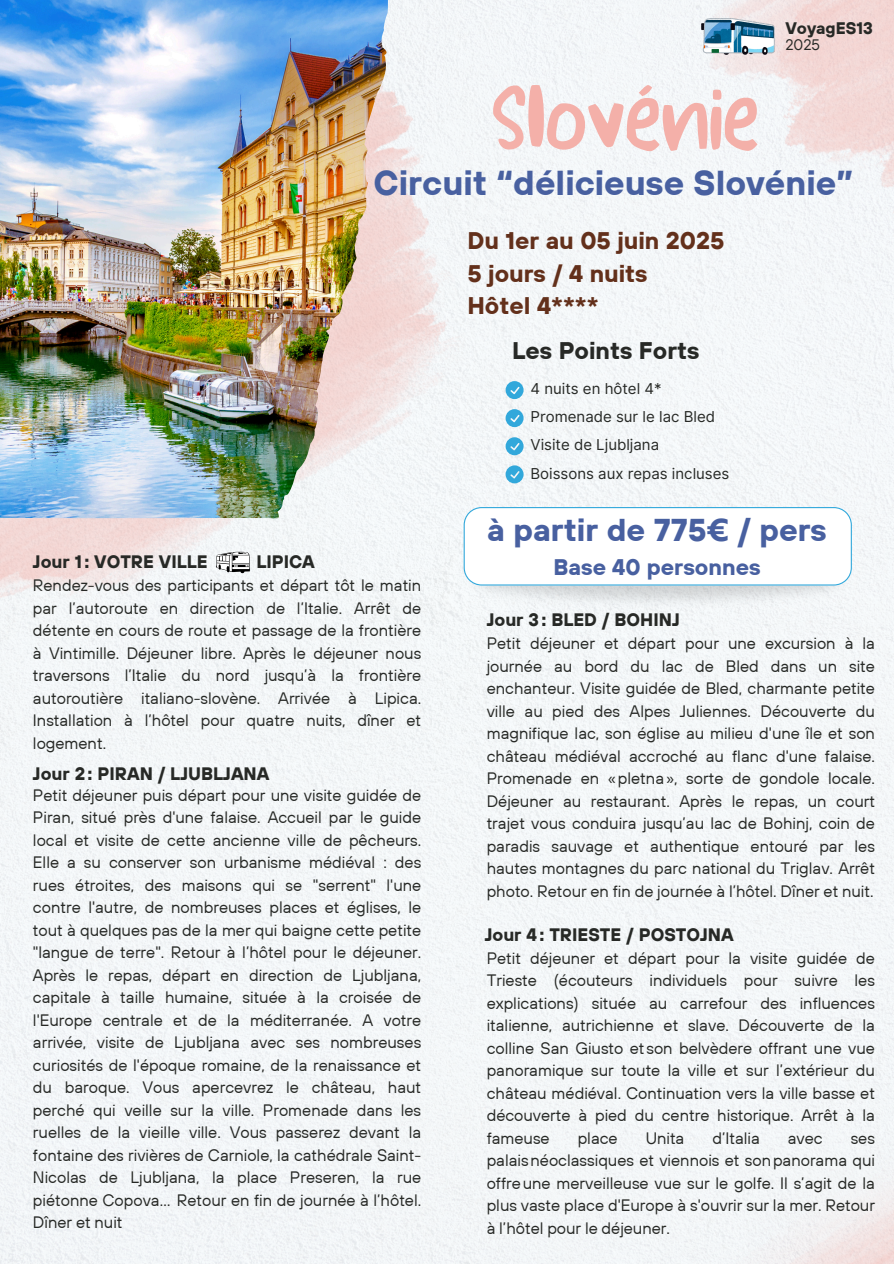
<style>
.page{position:relative;width:894px;height:1264px;background:#fff}
.page>*{position:absolute;margin:0;border:0;box-sizing:border-box;transform-origin:0 0}
.t1{font:96px "Kandy Yum";color:#f4b0a9}
.t2{font:700 34.5px "TT Hoves";color:#4860a0}
.t3{font:700 31.5px "TT Hoves";color:#4860a0}
.t4{font:700 24px/32.7px "TT Hoves";color:#63301b}
.t5{font:700 24px "TT Hoves";color:#272926}
.t6{font:700 22.5px "TT Hoves";color:#4860a0}
.t7{font:700 18px "TT Hoves";color:#272926}
.t8{font:700 16.65px "TT Hoves";color:#272926}
.t9{font:16.5px/22.5px "TT Hoves";color:#272926;text-align:justify}
.t10{font:15.15px "TT Hoves";color:#272926}
.t11{font:15px "Inter";color:#272926}
</style>
<div class="page">
<div style="left:0;top:0;width:893px;height:1263px;background:#f3f7f8"></div>
<img style="left:0;top:0;width:547px;height:733px">
<img style="left:0;top:0;width:388px;height:519px">
<img style="left:463px;top:585px;width:388px;height:24px">
<svg style="left:463px;top:507px;width:388px;height:78px"></svg>
<svg style="left:216px;top:552px;width:34px;height:21px"></svg>
<img style="left:648px;top:0;width:245px;height:423px">
<img style="left:701px;top:18px;width:73px;height:36px">
<div style="left:608px;top:939px;width:285px;height:324px;background:#f3f6f8"></div>
<svg style="left:505px;top:381px;width:18px;height:18px"></svg>
<svg style="left:505px;top:409px;width:18px;height:18px"></svg>
<svg style="left:505px;top:437px;width:18px;height:18px"></svg>
<svg style="left:505px;top:465px;width:18px;height:18px"></svg>
<p class="t1" style="left:491px;top:65px;width:269px">Slovénie</p>
<p class="t8" style="left:785px;top:18px;width:89px">VoyagES13</p>
<h1 class="t10" style="left:785px;top:35px;width:36px">2025</h1>
<h2 class="t2" style="left:373px;top:161px;width:481px">Circuit “délicieuse Slovénie”</h2>
<h3 class="t4" style="left:467px;top:224px;width:258px">Du 1er au 05 juin 2025<br>5 jours / 4 nuits<br>Hôtel 4****</h3>
<p class="t7" style="left:33px;top:550px;width:176px">Jour 1: VOTRE VILLE</p>
<p class="t7" style="left:256px;top:550px;width:60px">LIPICA</p>
<h4 class="t9" style="left:33px;top:573px;width:389px">Rendez-vous des participants et départ tôt le matin par l’autoroute en direction de l’Italie. Arrêt de détente en cours de route et passage de la frontière à Vintimille. Déjeuner libre. Après le déjeuner nous traversons l’Italie du nord jusqu’à la frontière autoroutière italiano-slovène. Arrivée à Lipica.<br>Installation à l’hôtel pour quatre nuits, dîner et logement.</h4>
<p class="t7" style="left:33px;top:762px;width:238px">Jour 2: PIRAN / LJUBLJANA</p>
<h3 class="t9" style="left:33px;top:783px;width:389px">Petit déjeuner puis départ pour une visite guidée de Piran, situé près d'une falaise. Accueil par le guide local et visite de cette ancienne ville de pêcheurs.<br>Elle a su conserver son urbanisme médiéval : des rues étroites, des maisons qui se "serrent" l'une contre l'autre, de nombreuses places et églises, le tout à quelques pas de la mer qui baigne cette petite "langue de terre". Retour à l’hôtel pour le déjeuner.<br>Après le repas, départ en direction de Ljubljana, capitale à taille humaine, située à la croisée de l'Europe centrale et de la méditerranée. A votre arrivée, visite de Ljubljana avec ses nombreuses curiosités de l'époque romaine, de la renaissance et du baroque. Vous apercevrez le château, haut perché qui veille sur la ville. Promenade dans les ruelles de la vieille ville. Vous passerez devant la fontaine des rivières de Carniole, la cathédrale Saint-Nicolas de Ljubljana, la place Preseren, la rue piétonne Copova… Retour en fin de journée à l’hôtel.<br>Dîner et nuit</h3>
<p class="t5" style="left:512px;top:334px;width:189px">Les Points Forts</p>
<p class="t11" style="left:530px;top:380px;width:133px">4 nuits en hôtel 4*</p>
<p class="t11" style="left:530px;top:408px;width:186px">Promenade sur le lac Bled</p>
<p class="t11" style="left:530px;top:436px;width:130px">Visite de Ljubljana</p>
<p class="t11" style="left:530px;top:464px;width:200px">Boissons aux repas incluses</p>
<p class="t3" style="left:487px;top:509px;width:341px">à partir de 775€ / pers</p>
<p class="t6" style="left:553px;top:552px;width:209px">Base 40 personnes</p>
<p class="t7" style="left:486px;top:608px;width:194px">Jour 3: BLED / BOHINJ</p>
<p class="t9" style="left:486px;top:631px;width:389px">Petit déjeuner et départ pour une excursion à la journée au bord du lac de Bled dans un site enchanteur. Visite guidée de Bled, charmante petite ville au pied des Alpes Juliennes. Découverte du magnifique lac, son église au milieu d'une île et son château médiéval accroché au flanc d'une falaise.<br>Promenade en «pletna», sorte de gondole locale.<br>Déjeuner au restaurant. Après le repas, un court trajet vous conduira jusqu’au lac de Bohinj, coin de paradis sauvage et authentique entouré par les hautes montagnes du parc national du Triglav. Arrêt photo. Retour en fin de journée à l’hôtel. Dîner et nuit.</p>
<p class="t7" style="left:484px;top:922px;width:250px">Jour 4: TRIESTE / POSTOJNA</p>
<h2 class="t9" style="left:486px;top:946px;width:389px">Petit déjeuner et départ pour la visite guidée de Trieste (écouteurs individuels pour suivre les explications) située au carrefour des influences italienne, autrichienne et slave. Découverte de la colline San Giusto etson belvèdere offrant une vue panoramique sur toute la ville et sur l’extérieur du château médiéval. Continuation vers la ville basse et découverte à pied du centre historique. Arrêt à la fameuse</h2>
<h2 class="t9" style="left:577px;top:1126px;width:41px">place</h2>
<h2 class="t9" style="left:645px;top:1126px;width:40px">Unita</h2>
<h2 class="t9" style="left:712px;top:1126px;width:49px">d’Italia</h2>
<h2 class="t9" style="left:787px;top:1126px;width:36px">avec</h2>
<h2 class="t9" style="left:486px;top:1126px;width:389px;text-indent:364px">ses palaisnéoclassiques et viennois et sonpanorama qui offreune merveilleuse vue sur le golfe. Il s’agit de la plus vaste place d'Europe à s'ouvrir sur la mer. Retour à l’hôtel pour le déjeuner.</h2>
</div>
